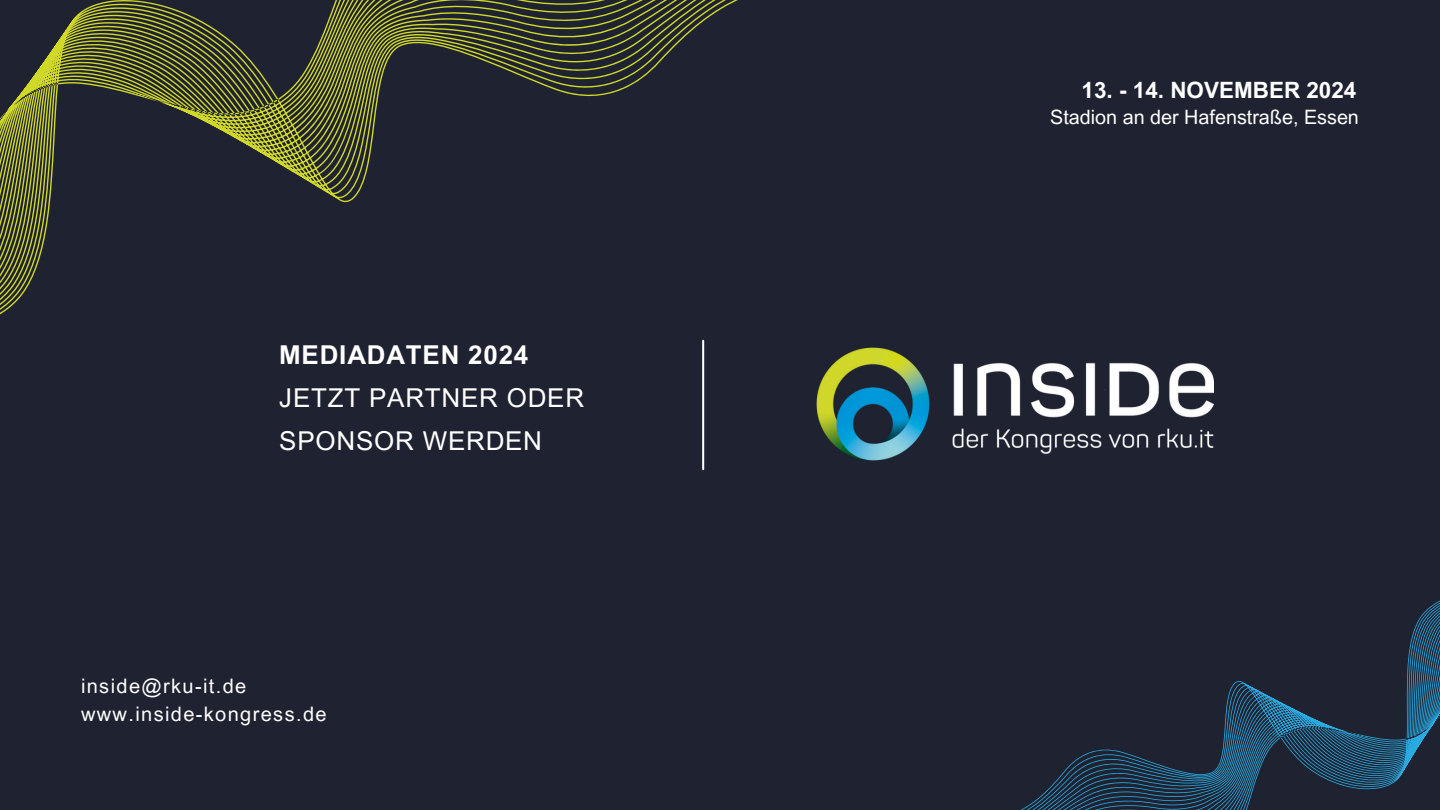
<style>
.page{position:relative;width:1440px;height:810px;background:#1f2230}
.page>*{position:absolute;margin:0;border:0;box-sizing:border-box;transform-origin:0 0}
.t1{font:26px/42.8px "Arial MT Pro";letter-spacing:.03em;color:#fff}
.t2{font:700 22.5px "Arial MT Pro";color:#fff}
.t3{font:20px "Arial MT Pro";letter-spacing:.07em;color:#fff}
.t4{font:19.8px "Arial MT Pro";color:#fff}
.s1{font-weight:700}
</style>
<div class="page">
<hr style="left:702px;top:340px;width:2px;height:130px;background:#fff">
<svg style="left:0;top:0;width:738px;height:374px"></svg>
<svg style="left:1020px;top:600px;width:420px;height:210px"></svg>
<img style="left:816px;top:347px;width:398px;height:114px">
<p class="t1" style="left:279px;top:337px;width:306px"><span class="s1">MEDIADATEN 2024<br></span>JETZT PARTNER ODER<br>SPONSOR WERDEN</p>
<h1 class="t3" style="left:81px;top:678px;width:167px">inside@rku-it.de</h1>
<h2 class="t3" style="left:81px;top:706px;width:247px">www.inside-kongress.de</h2>
<p class="t2" style="left:1082px;top:82px;width:276px">13. - 14. NOVEMBER 2024</p>
<p class="t4" style="left:1050px;top:109px;width:310px">Stadion an der Hafenstraße, Essen</p>
</div>
